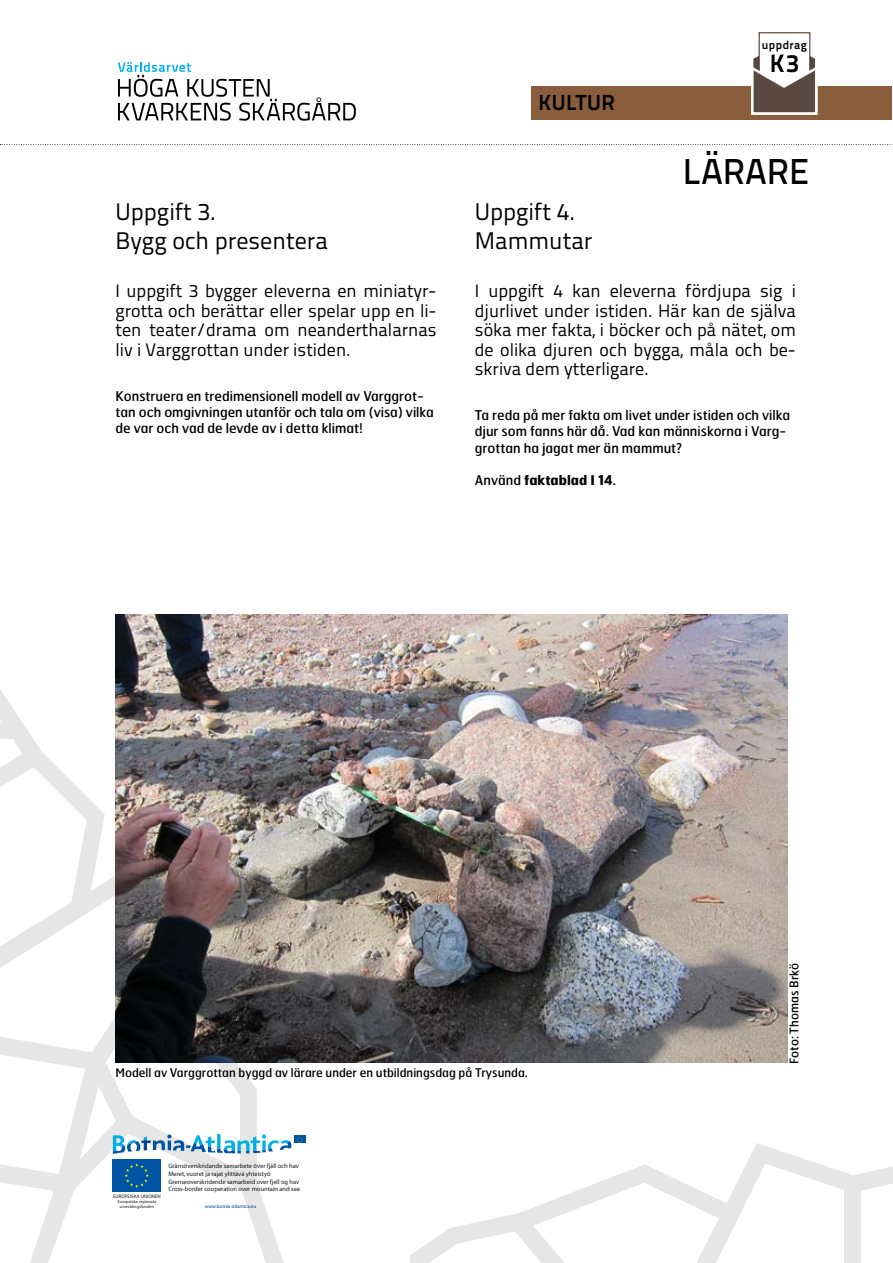
<style>
.page{position:relative;width:893px;height:1263px;background:#fff}
.page>*{position:absolute;margin:0;border:0;box-sizing:border-box;transform-origin:0 0}
.t1{font:36px "Titillium Text 14 L 600 wt";color:#000}
.t2{font:25.2px "Titillium Text 14 L 800 wt";color:#000}
.t3{font:24px/28.8px "Titillium Text 14 L 400 wt";color:#000}
.t4{font:21.75px "Titillium Text 14 L 800 wt";letter-spacing:.015em;color:#000}
.t5{font:18px/19.5px "Titillium Text 14 L 400 wt";color:#000;text-align:justify}
.t6{font:13.5px/16.2px "Hermes";color:#000}
.t7{font:700 13.5px "Hermes";color:#000}
.t8{font:12px "Hermes";color:#000}
.t9{font:11.7px "Titillium Text 14 L 800 wt";letter-spacing:.04em;color:#000}
.t10{font:6.45px/7.8px "Myriad";color:#1a171b}
.t11{font:4.95px "Myriad Pro";color:#004492}
.t12{font:4.95px "Myriad";color:#1a171b}
.t13{font:4.35px/5.1px "Myriad";letter-spacing:.01em;color:#1a171b;text-align:center}
.s1{font-weight:400}
</style>
<div class="page">
<svg style="left:410px;top:1143px;width:483px;height:120px"></svg>
<svg style="left:0;top:144px;width:893px;height:1px"></svg>
<svg style="left:118px;top:62px;width:238px;height:59px"></svg>
<div style="left:531px;top:86px;width:360px;height:33px;background:#8a5e3c"></div>
<svg style="left:751px;top:40px;width:67px;height:75px"></svg>
<svg style="left:0;top:623px;width:306px;height:640px"></svg>
<img style="left:116px;top:614px;width:672px;height:449px">
<h3 class="t3" style="left:116px;top:197px;width:214px">Uppgift 3.<br>Bygg och presentera</h3>
<p class="t5" style="left:116px;top:281px;width:323px">I uppgift 3 bygger eleverna en miniatyr&shy;grotta och berättar eller spelar upp en li&shy;ten teater/drama om neanderthalarnas liv i Varggrottan under istiden.</p>
<p class="t6" style="left:116px;top:388px;width:320px">Konstruera en tredimensionell modell av Varggrot&shy;tan och omgivningen utanför och tala om (visa) vilka de var och vad de levde av i detta klimat!</p>
<p class="t4" style="left:539px;top:89px;width:78px">KULTUR</p>
<p class="t9" style="left:762px;top:38px;width:47px">uppdrag</p>
<h2 class="t2" style="left:770px;top:48px;width:31px">K3</h2>
<h1 class="t1" style="left:683px;top:150px;width:128px">LÄRARE</h1>
<h3 class="t3" style="left:475px;top:197px;width:119px">Uppgift 4.<br>Mammutar</h3>
<p class="t5" style="left:475px;top:281px;width:323px">I uppgift 4 kan eleverna fördjupa sig i djurlivet under istiden. Här kan de själva söka mer fakta, i böcker och på nätet, om de olika djuren och bygga, måla och be&shy;skriva dem ytterligare.</p>
<p class="t6" style="left:475px;top:407px;width:317px">Ta reda på mer fakta om livet under istiden och vilka djur som fanns här då. Vad kan människorna i Varg&shy;grottan ha jagat mer än mammut?</p>
<p class="t7" style="left:475px;top:472px;width:143px"><span class="s1">Använd</span> faktablad I 14<span class="s1">.</span></p>
<p class="t8" style="left:787px;top:1063px;width:102px;rotate:-90deg">Foto: Thomas Brkö</p>
<p class="t8" style="left:116px;top:1065px;width:414px">Modell av Varggrottan byggd av lärare under en utbildningsdag på Trysunda.</p>
<p class="t12" style="left:113px;top:1194px;width:49px">EUROPEISKA UNIONEN</p>
<p class="t13" style="left:118px;top:1199px;width:40px">Europeiska regionala utvecklingsfonden</p>
<p class="t10" style="left:168px;top:1162px;width:133px">Gränsöverskridande samarbete över fjäll och hav Meret, vuoret ja rajat ylittävä yhteistyö Grenseoverskridende samarbeid over fjell og hav Cross-border cooperation over mountain and sea</p>
<p class="t11" style="left:205px;top:1203px;width:53px">www.botnia-atlantica.eu</p>
</div>
